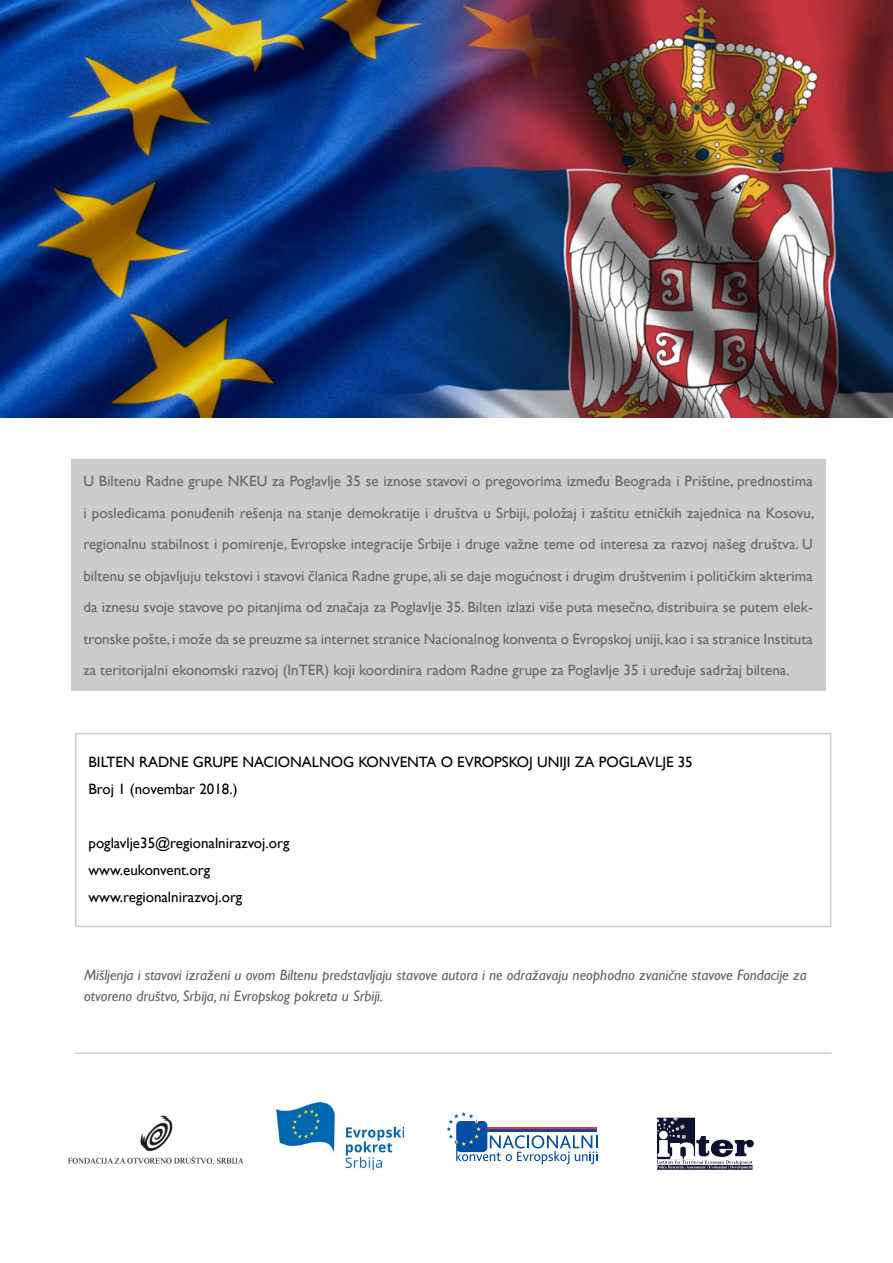
<style>
.page{position:relative;width:893px;height:1263px;background:#fff}
.page>*{position:absolute;margin:0;border:0;box-sizing:border-box;transform-origin:0 0}
.t1{font:15px/31.5px "Gill Sans";color:#666;text-align:justify}
.t2{font:italic 15px/21px "Gill Sans";color:#616162}
.t3{font:15px/27px "Gill Sans";color:#000}
</style>
<div class="page">
<div style="left:71px;top:460px;width:755px;height:231px;background:#ccc"></div>
<img style="left:0;top:0;width:893px;height:418px">
<svg style="left:446px;top:1112px;width:151px;height:52px"></svg>
<img style="left:277px;top:1103px;width:126px;height:67px">
<img style="left:68px;top:1115px;width:176px;height:50px">
<img style="left:657px;top:1117px;width:97px;height:53px">
<div style="left:75px;top:733px;width:756px;height:194px;border:2px solid #ccc"></div>
<hr style="left:75px;top:1052px;width:756px;height:2px;background:#ccc">
<p class="t1" style="left:83px;top:466px;width:732px">U Biltenu Radne grupe NKEU za Poglavlje 35 se iznose stavovi o pregovorima između Beograda i Prištine, prednostima i posledicama ponuđenih rešenja na stanje demokratije i društva u Srbiji, položaj i zaštitu etničkih zajednica na Kosovu, regionalnu stabilnost i pomirenje, Evropske integracije Srbije i druge važne teme od interesa za razvoj našeg društva. U biltenu se objavljuju tekstovi i stavovi članica Radne grupe, ali se daje mogućnost i drugim društvenim i političkim akterima da iznesu svoje stavove po pitanjima od značaja za Poglavlje 35. Bilten izlazi više puta mesečno, distribuira se putem elek&shy;tronske pošte, i može da se preuzme sa internet stranice Nacionalnog konventa o Evropskoj uniji, kao i sa stranice Instituta za teritorijalni ekonomski razvoj (InTER) koji koordinira radom Radne grupe za Poglavlje 35 i uređuje sadržaj biltena.</p>
<p class="t3" style="left:88px;top:748px;width:606px">BILTEN RADNE GRUPE NACIONALNOG KONVENTA O EVROPSKOJ UNIJI ZA POGLAVLJ E 35<br>Broj 1 (novembar 2018.)</p>
<p class="t3" style="left:88px;top:829px;width:202px">poglavlje35@regionalnirazvoj.org www.eukonvent.org www.regionalnirazvoj.org</p>
<p class="t2" style="left:84px;top:964px;width:724px">Mišljenja i stavovi izraženi u ovom Biltenu predstavljaju stavove autora i ne odražavaju neophodno zvanične stavove Fondacije za otvoreno društvo, Srbija, ni Evropskog pokreta u Srbiji.</p>
</div>
